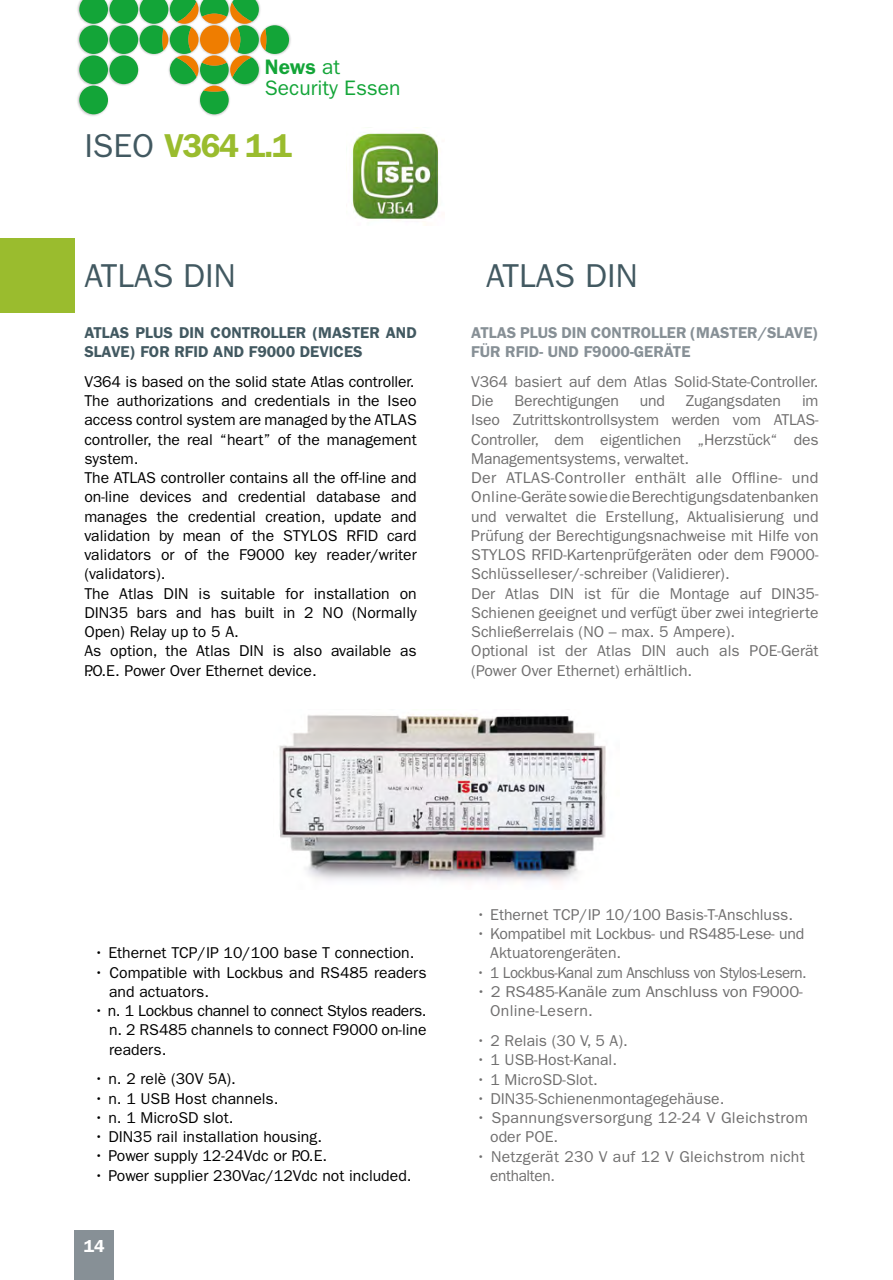
<style>
.page{position:relative;width:893px;height:1280px;background:#fff}
.page>*{position:absolute;margin:0;border:0;box-sizing:border-box;transform-origin:0 0}
.t1{font:33.25px "ITC Franklin Gothic Std";color:#425961}
.t2{font:600 33.25px "ITC Franklin Gothic Std";color:#9abc2e}
.t3{font:21px/21px "ITC Franklin Gothic Std";color:#13a538}
.t4{font:600 17.5px "ITC Franklin Gothic Std";color:#fff}
.t5{font:15.75px/19.2px "ITC Franklin Gothic Std";color:#000}
.t6{font:15.75px/19.2px "ITC Franklin Gothic Std";color:#706f6f}
.t7{font:15.75px/19.2px "ITC Franklin Gothic Std";letter-spacing:.02em;color:#706f6f}
.t8{font:600 15.75px/18.9px "ITC Franklin Gothic Std";color:#425961}
.t9{font:600 15.75px/18.9px "ITC Franklin Gothic Std";color:#879096}
.t10{font:15.75px/19.2px "ITC Franklin Gothic Std";color:#706f6f;scale:1.05 1}
.t11{font:15.75px "ITC Franklin Gothic Std";letter-spacing:-.03em;color:#706f6f;scale:.96 1}
.s1{font-weight:600}
.s2{font-weight:400;color:#425961}
</style>
<div class="page">
<div style="left:74px;top:1230px;width:40px;height:50px;background:#879096"></div>
<img style="left:77px;top:3px;width:214px;height:113px">
<svg style="left:79px;top:0;width:210px;height:114px"></svg>
<img style="left:351px;top:127px;width:88px;height:98px">
<div style="left:0;top:238px;width:74px;height:75px;background:#9abc2e"></div>
<img style="left:279px;top:714px;width:327px;height:168px">
<h2 class="t3" style="left:265px;top:57px;width:137px"><span class="s1">News</span> at<br>Security Essen</h2>
<h1 class="t2" style="left:84px;top:126px;width:209px"><span class="s2">ISEO</span> V364 1.1</h1>
<h1 class="t1" style="left:84px;top:256px;width:153px">ATLAS DIN</h1>
<h1 class="t1" style="left:486px;top:256px;width:153px">ATLAS DIN</h1>
<p class="t8" style="left:84px;top:323px;width:334px">ATLAS PLUS DIN CONTROLLER (MASTER AND<br>SLAVE) FOR RFID AND F9000 DEVICES</p>
<p class="t5" style="left:84px;top:372px;width:334px">V364 is based on the solid state Atlas controller.<br>The authorizations and credentials in the Iseo access control system are managed by the ATLAS controller, the real “heart” of the management system.<br>The ATLAS controller contains all the off-line and on-line devices and credential database and manages the credential creation, update and validation by mean of the STYLOS RFID card validators or of the F9000 key reader/writer (validators).<br>The Atlas DIN is suitable for installation on DIN35 bars and has built in 2 NO (Normally Open) Relay up to 5 A.<br>As option, the Atlas DIN is also available as P.O.E. Power Over Ethernet device.</p>
<p class="t9" style="left:471px;top:323px;width:349px">ATLAS PLUS DIN CONTROLLER (MASTER/SLAVE)<br>FÜR RFID- UND F9000-GERÄTE</p>
<p class="t6" style="left:471px;top:372px;width:349px">V364 basiert auf dem Atlas Solid-State-Controller.<br>Die</p>
<p class="t6" style="left:471px;top:391px;width:349px;text-indent:331px">im Iseo Zutrittskontrollsystem werden vom ATLAS-Controller, dem eigentlichen „Herzstück“ des Managementsystems, verwaltet.<br>Der ATLAS-Controller enthält alle Offline- und Online-Geräte sowie die Berechtigungsdatenbanken und verwaltet die Erstellung, Aktualisierung und Prüfung der Berechtigungsnachweise mit Hilfe von STYLOS RFID-Kartenprüfgeräten oder dem F9000- Schlüsselleser/-schreiber (Validierer).<br>Der Atlas DIN ist für die Montage auf DIN35- Schienen geeignet und verfügt über zwei integrierte Schließerrelais (NO – max. 5 Ampere).<br>Optional ist der Atlas DIN auch als POE-Gerät (Power Over Ethernet) erhältlich.</p>
<p class="t6" style="left:514px;top:391px;width:106px">Berechtigungen</p>
<p class="t6" style="left:640px;top:391px;width:27px">und</p>
<p class="t6" style="left:686px;top:391px;width:97px">Zugangsdaten</p>
<p class="t5" style="left:94px;top:943px;width:322px">• Ethernet TCP/IP 10/100 base T connection.</p>
<p class="t5" style="left:109px;top:963px;width:319px;text-indent:-15px">• Compatible with Lockbus and RS485 readers and actuators.</p>
<p class="t5" style="left:109px;top:1001px;width:319px;text-align:justify;text-indent:-15px">• n. 1 Lockbus channel to connect Stylos readers. n. 2 RS485 channels to connect F9000 on-line readers.</p>
<p class="t5" style="left:94px;top:1069px;width:143px">• n. 2 relè (30V 5A).</p>
<p class="t5" style="left:94px;top:1089px;width:186px">• n. 1 USB Host channels.</p>
<p class="t5" style="left:94px;top:1108px;width:141px">• n. 1 MicroSD slot.</p>
<p class="t5" style="left:94px;top:1127px;width:229px">• DIN35 rail installation housing.</p>
<p class="t5" style="left:94px;top:1146px;width:234px">• Power supply 12-24Vdc or P.O.E.</p>
<p class="t5" style="left:94px;top:1166px;width:319px">• Power supplier 230Vac/12Vdc not included.</p>
<p class="t4" style="left:84px;top:1236px;width:22px">14</p>
<p class="t6" style="left:476px;top:905px;width:318px">• Ethernet TCP/IP 10/100 Basis-T-Anschluss.</p>
<p class="t6" style="left:490px;top:924px;width:315px;text-indent:-14px">• Kompatibel mit Lockbus- und RS485-Lese- und<br>Aktuatorengeräten.</p>
<p class="t11" style="left:476px;top:963px;width:346px">• 1 Lockbus-Kanal zum Anschluss von Stylos-Lesern.</p>
<p class="t10" style="left:490px;top:982px;width:299px;text-indent:-14px">• 2 RS485-Kanäle zum Anschluss von F9000-<br>Online-Lesern.</p>
<p class="t6" style="left:476px;top:1031px;width:153px">• 2 Relais (30 V, 5 A).</p>
<p class="t6" style="left:476px;top:1050px;width:142px">• 1 USB-Host-Kanal.</p>
<p class="t6" style="left:476px;top:1070px;width:123px">• 1 MicroSD-Slot.</p>
<p class="t6" style="left:476px;top:1089px;width:250px">• DIN35-Schienenmontagegehäuse.</p>
<p class="t7" style="left:490px;top:1108px;width:319px;text-indent:-14px">• Spannungsversorgung 12-24 V Gleichstrom oder POE.</p>
<p class="t7" style="left:490px;top:1147px;width:316px;text-indent:-14px">• Netzgerät 230 V auf 12 V Gleichstrom nicht enthalten.</p>
</div>
